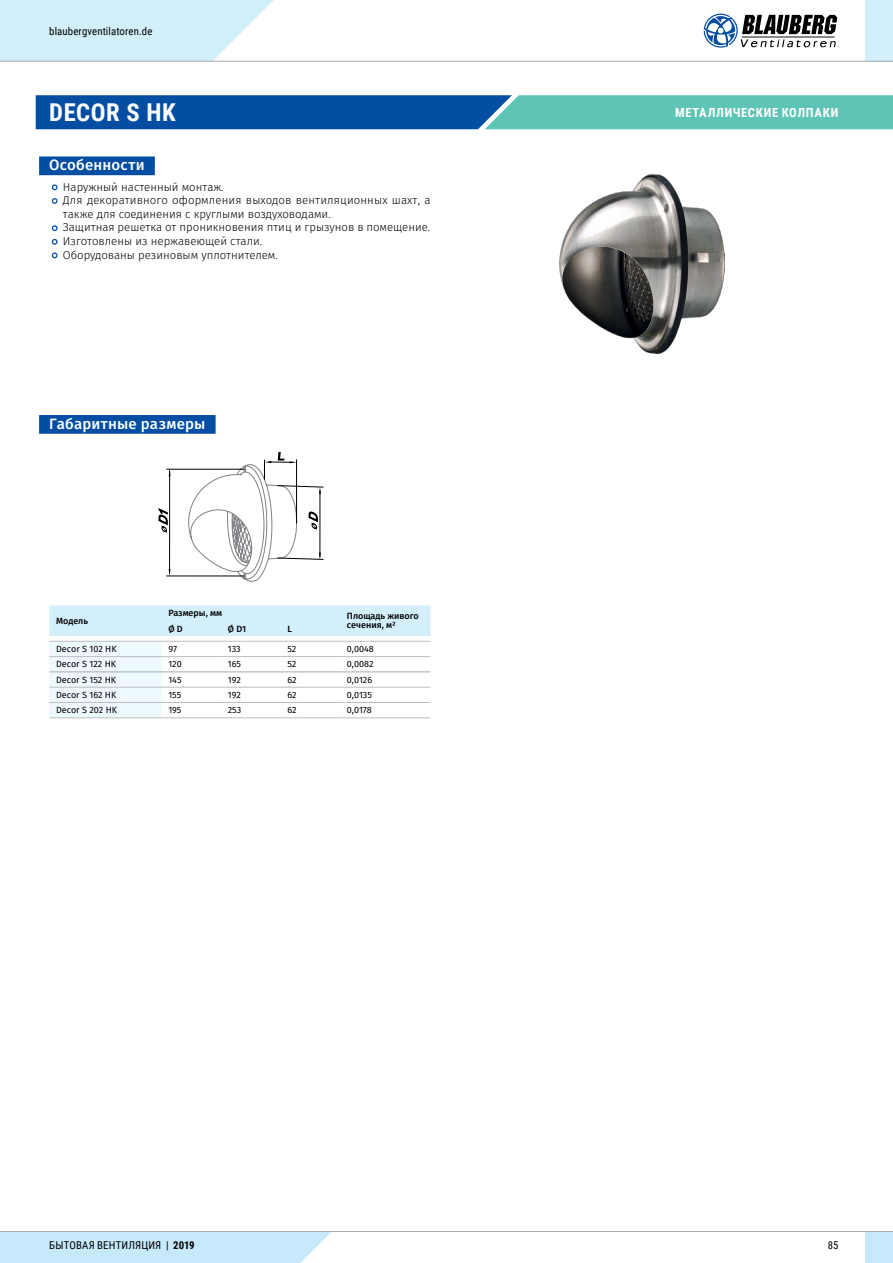
<style>
.page{position:relative;width:893px;height:1263px;background:#fff}
.page>*{position:absolute;margin:0;border:0;box-sizing:border-box;transform-origin:0 0}
.t1{font:700 24.6px "Roboto Condensed";letter-spacing:.02em;color:#fff}
.t2{font:500 15px "Fira Sans";letter-spacing:.015em;color:#fff}
.t3{font:700 12.6px "Roboto Condensed";letter-spacing:.055em;color:#fff}
.t4{font:300 11.4px/13.6px "Fira Sans";color:#000}
.t5{font:10.8px "Roboto Condensed";letter-spacing:.015em;color:#000}
.t6{font:9px "Fira Sans";color:#000}
.t7{font:500 9px/9px "Fira Sans";color:#000}
.s1{font-weight:700}
</style>
<div class="page">
<svg style="left:36px;top:95px;width:857px;height:34px;background:#3086ac"></svg>
<div style="left:39px;top:415px;width:177px;height:19px;background:#034ea2"></div>
<svg style="left:49px;top:605px;width:381px;height:112px"></svg>
<hr style="left:49px;top:672px;width:113px;height:1px;background:#a7a9ac">
<hr style="left:162px;top:672px;width:59px;height:1px;background:#a7a9ac">
<hr style="left:221px;top:672px;width:60px;height:1px;background:#a7a9ac">
<hr style="left:281px;top:672px;width:59px;height:1px;background:#a7a9ac">
<hr style="left:340px;top:672px;width:90px;height:1px;background:#a7a9ac">
<hr style="left:49px;top:641px;width:113px;height:1px;background:#bcbec0">
<hr style="left:162px;top:641px;width:59px;height:1px;background:#bcbec0">
<hr style="left:221px;top:641px;width:60px;height:1px;background:#bcbec0">
<hr style="left:281px;top:641px;width:59px;height:1px;background:#bcbec0">
<hr style="left:340px;top:641px;width:90px;height:1px;background:#bcbec0">
<hr style="left:49px;top:656px;width:113px;height:1px;background:#bcbec0">
<hr style="left:162px;top:656px;width:59px;height:1px;background:#bcbec0">
<hr style="left:221px;top:656px;width:60px;height:1px;background:#bcbec0">
<hr style="left:281px;top:656px;width:59px;height:1px;background:#bcbec0">
<hr style="left:340px;top:656px;width:90px;height:1px;background:#bcbec0">
<hr style="left:49px;top:687px;width:113px;height:1px;background:#bcbec0">
<hr style="left:162px;top:687px;width:59px;height:1px;background:#bcbec0">
<hr style="left:221px;top:687px;width:60px;height:1px;background:#bcbec0">
<hr style="left:281px;top:687px;width:59px;height:1px;background:#bcbec0">
<hr style="left:340px;top:687px;width:90px;height:1px;background:#bcbec0">
<hr style="left:49px;top:702px;width:113px;height:1px;background:#bcbec0">
<hr style="left:162px;top:702px;width:59px;height:1px;background:#bcbec0">
<hr style="left:221px;top:702px;width:60px;height:1px;background:#bcbec0">
<hr style="left:281px;top:702px;width:59px;height:1px;background:#bcbec0">
<hr style="left:340px;top:702px;width:90px;height:1px;background:#bcbec0">
<hr style="left:49px;top:717px;width:113px;height:1px;background:#bcbec0">
<hr style="left:162px;top:717px;width:59px;height:1px;background:#bcbec0">
<hr style="left:221px;top:717px;width:60px;height:1px;background:#bcbec0">
<hr style="left:281px;top:717px;width:59px;height:1px;background:#bcbec0">
<hr style="left:340px;top:717px;width:90px;height:1px;background:#bcbec0">
<svg style="left:179px;top:452px;width:145px;height:130px"></svg>
<hr style="left:166px;top:469px;width:79px;height:1px;background:#000">
<hr style="left:166px;top:576px;width:79px;height:1px;background:#000">
<hr style="left:169px;top:470px;width:1px;height:103px;background:#000">
<svg style="left:169px;top:469px;width:2px;height:8px"></svg>
<svg style="left:159px;top:508px;width:9px;height:25px"></svg>
<div style="left:39px;top:156px;width:116px;height:19px;background:#034ea2"></div>
<svg style="left:51px;top:184px;width:7px;height:7px"></svg>
<svg style="left:51px;top:198px;width:7px;height:6px"></svg>
<svg style="left:51px;top:225px;width:7px;height:7px"></svg>
<svg style="left:51px;top:239px;width:7px;height:6px"></svg>
<svg style="left:51px;top:252px;width:7px;height:7px"></svg>
<img style="left:559px;top:174px;width:166px;height:179px">
<div style="left:866px;top:1231px;width:27px;height:32px;background:#c6eafb"></div>
<div style="left:0;top:1232px;width:331px;height:31px;background:#c6eafb"></div>
<hr style="left:0;top:1231px;width:893px;height:1px;background:#a7a9ac">
<div style="left:866px;top:0;width:27px;height:61px;background:#d3effc"></div>
<svg style="left:704px;top:14px;width:133px;height:34px"></svg>
<svg style="left:0;top:0;width:298px;height:61px"></svg>
<hr style="left:0;top:61px;width:893px;height:1px;background:#a7a9ac">
<p class="t5" style="left:49px;top:23px;width:105px">blaubergventilatoren.de</p>
<h1 class="t1" style="left:49px;top:95px;width:128px">DECOR S HK</h1>
<p class="t3" style="left:675px;top:104px;width:165px">МЕТАЛЛИЧЕСКИЕ КОЛПАКИ</p>
<h2 class="t2" style="left:49px;top:154px;width:97px">Особенности</h2>
<p class="t4" style="left:63px;top:181px;width:369px">Наружный настенный монтаж.<br>Для декоративного оформления выходов вентиляционных шахт, а также для соединения с круглыми воздуховодами.<br>Защитная решетка от проникновения птиц и грызунов в помещение.<br>Изготовлены из нержавеющей стали.<br>Оборудованы резиновым уплотнителем.</p>
<h2 class="t2" style="left:49px;top:413px;width:158px">Габаритные размеры</h2>
<p class="t7" style="left:56px;top:617px;width:33px">Модель</p>
<p class="t7" style="left:168px;top:609px;width:55px">Размеры, мм</p>
<p class="t7" style="left:347px;top:612px;width:73px">Площадь живого сечения, м2</p>
<p class="t7" style="left:168px;top:625px;width:16px">Ø D</p>
<p class="t7" style="left:228px;top:625px;width:20px">Ø D1</p>
<p class="t7" style="left:287px;top:625px;width:6px">L</p>
<p class="t6" style="left:56px;top:643px;width:62px">Decor S 102 HK</p>
<p class="t6" style="left:168px;top:643px;width:10px">97</p>
<p class="t6" style="left:228px;top:643px;width:14px">133</p>
<p class="t6" style="left:287px;top:643px;width:10px">52</p>
<p class="t6" style="left:347px;top:643px;width:28px">0,0048</p>
<p class="t6" style="left:56px;top:658px;width:61px">Decor S 122 HK</p>
<p class="t6" style="left:168px;top:658px;width:15px">120</p>
<p class="t6" style="left:228px;top:658px;width:15px">165</p>
<p class="t6" style="left:287px;top:658px;width:10px">52</p>
<p class="t6" style="left:347px;top:658px;width:28px">0,0082</p>
<p class="t6" style="left:56px;top:673px;width:62px">Decor S 152 HK</p>
<p class="t6" style="left:168px;top:673px;width:15px">145</p>
<p class="t6" style="left:228px;top:673px;width:15px">192</p>
<p class="t6" style="left:287px;top:673px;width:11px">62</p>
<p class="t6" style="left:347px;top:673px;width:27px">0,0126</p>
<p class="t6" style="left:56px;top:688px;width:62px">Decor S 162 HK</p>
<p class="t6" style="left:168px;top:688px;width:14px">155</p>
<p class="t6" style="left:228px;top:688px;width:15px">192</p>
<p class="t6" style="left:287px;top:688px;width:11px">62</p>
<p class="t6" style="left:347px;top:688px;width:27px">0,0135</p>
<p class="t6" style="left:56px;top:704px;width:63px">Decor S 202 HK</p>
<p class="t6" style="left:168px;top:704px;width:15px">195</p>
<p class="t6" style="left:228px;top:704px;width:15px">253</p>
<p class="t6" style="left:287px;top:704px;width:11px">62</p>
<p class="t6" style="left:347px;top:704px;width:26px">0,0178</p>
<p class="t5" style="left:49px;top:1238px;width:147px">БЫТОВАЯ ВЕНТИЛЯЦИЯ | <span class="s1">2019</span></p>
<p class="t5" style="left:828px;top:1238px;width:12px">85</p>
</div>
